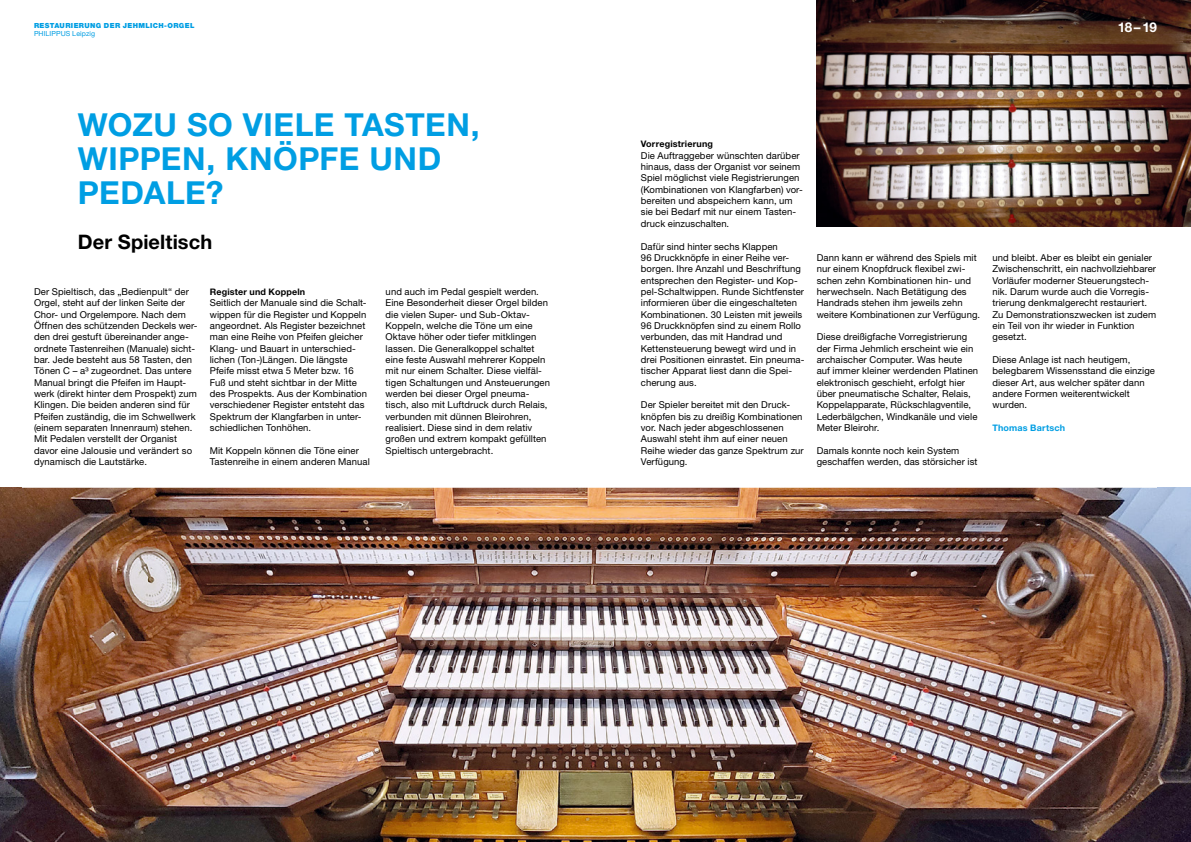
<style>
.page{position:relative;width:1191px;height:842px;background:#fff}
.page>*{position:absolute;margin:0;border:0;box-sizing:border-box;transform-origin:0 0}
.t1{font:700 31.8px/34px "Helvetica Neue LT Std";letter-spacing:.015em;color:#009ee3}
.t2{font:700 20px "Helvetica Neue LT Std";letter-spacing:.005em;color:#000}
.t3{font:700 13.5px "Helvetica Neue LT Std";color:#fff}
.t4{font:9.5px/11.3px "Helvetica Neue LT Std";letter-spacing:.005em;color:#000}
.t5{font:700 9px "Helvetica Neue LT Std";letter-spacing:.02em;color:#000}
.t6{font:700 9px "Helvetica Neue LT Std";letter-spacing:.02em;color:#009ee3}
.t7{font:900 7px "Helvetica Neue LT Std";letter-spacing:.055em;color:#009ee3}
.t8{font:7px "Helvetica Neue LT Std";letter-spacing:.015em;color:#009ee3}
</style>
<div class="page">
<img style="left:0;top:488px;width:1191px;height:354px">
<img style="left:816px;top:0;width:375px;height:227px">
<p class="t7" style="left:34px;top:21px;width:162px">RESTAURIERUNG DER JEHMLICH-ORGEL</p>
<p class="t8" style="left:34px;top:30px;width:63px">PHILIPPUS Leipzig</p>
<h1 class="t1" style="left:78px;top:107px;width:403px">WOZU SO VIELE TASTEN,<br>WIPPEN, KNÖPFE UND<br>PEDALE?</h1>
<h2 class="t2" style="left:78px;top:230px;width:136px">Der Spieltisch</h2>
<p class="t4" style="left:34px;top:286px;width:165px">Der Spieltisch, das „Bedienpult“ der Orgel, steht auf der linken Seite der Chor- und Orgelempore. Nach dem Öffnen des schützenden Deckels wer&shy;den drei gestuft übereinander ange&shy;ordnete Tastenreihen (Manuale) sicht&shy;bar. Jede besteht aus 58 Tasten, den Tönen C – a³ zugeordnet. Das untere Manual bringt die Pfeifen im Haupt&shy;werk (direkt hinter dem Prospekt) zum Klingen. Die beiden anderen sind für Pfeifen zuständig, die im Schwellwerk (einem separaten Innenraum) stehen.<br>Mit Pedalen verstellt der Organist davor eine Jalousie und verändert so dynamisch die Lautstärke.</p>
<p class="t5" style="left:210px;top:286px;width:97px">Register und Koppeln</p>
<p class="t4" style="left:386px;top:286px;width:166px">und auch im Pedal gespielt werden.<br>Eine Besonderheit dieser Orgel bilden die vielen Super- und Sub-Oktav-Koppeln, welche die Töne um eine Oktave höher oder tiefer mitklingen lassen. Die Generalkoppel schaltet eine feste Auswahl mehrerer Koppeln mit nur einem Schalter. Diese vielfäl&shy;tigen Schaltungen und Ansteuerungen werden bei dieser Orgel pneuma&shy;tisch, also mit Luftdruck durch Relais, verbunden mit dünnen Bleirohren, realisiert. Diese sind in dem relativ großen und extrem kompakt gefüllten Spieltisch untergebracht.</p>
<p class="t4" style="left:210px;top:297px;width:159px">Seitlich der Manuale sind die Schalt&shy;wippen für die Register und Koppeln angeordnet. Als Register bezeichnet man eine Reihe von Pfeifen gleicher Klang- und Bauart in unterschied&shy;lichen (Ton-)Längen. Die längste Pfeife misst etwa 5 Meter bzw. 16<br>Fuß und steht sichtbar in der Mitte des Prospekts. Aus der Kombination verschiedener Register entsteht das Spektrum der Klangfarben in unter&shy;schiedlichen Tonhöhen.</p>
<p class="t4" style="left:210px;top:444px;width:161px">Mit Koppeln können die Töne einer<br>Tastenreihe in einem anderen Manual</p>
<h3 class="t3" style="left:1117px;top:19px;width:41px">18–19</h3>
<p class="t5" style="left:641px;top:139px;width:74px">Vorregistrierung</p>
<p class="t4" style="left:641px;top:150px;width:163px">Die Auftraggeber wünschten darüber hinaus, dass der Organist vor seinem Spiel möglichst viele Registrierungen (Kombinationen von Klangfarben) vor&shy;bereiten und abspeichern kann, um sie bei Bedarf mit nur einem Tasten&shy;druck einzuschalten.</p>
<p class="t4" style="left:641px;top:240px;width:165px">Dafür sind hinter sechs Klappen<br>96 Druckknöpfe in einer Reihe ver&shy;borgen. Ihre Anzahl und Beschriftung entsprechen den Register- und Kop&shy;pel-Schaltwippen. Runde Sichtfenster informieren über die eingeschalteten Kombinationen. 30 Leisten mit jeweils 96 Druckknöpfen sind zu einem Rollo verbunden, das mit Handrad und Kettensteuerung bewegt wird und in drei Positionen einrastet. Ein pneuma&shy;tischer Apparat liest dann die Spei&shy;cherung aus.</p>
<p class="t4" style="left:641px;top:399px;width:164px">Der Spieler bereitet mit den Druck&shy;knöpfen bis zu dreißig Kombinationen vor. Nach jeder abgeschlossenen<br>Auswahl steht ihm auf einer neuen<br>Reihe wieder das ganze Spektrum zur<br>Verfügung.</p>
<p class="t4" style="left:816px;top:252px;width:165px">Dann kann er während des Spiels mit nur einem Knopfdruck flexibel zwi&shy;schen zehn Kombinationen hin- und herwechseln. Nach Betätigung des Handrads stehen ihm jeweils zehn weitere Kombinationen zur Verfügung.</p>
<p class="t4" style="left:816px;top:331px;width:163px">Diese dreißigfache Vorregistrierung der Firma Jehmlich erscheint wie ein archaischer Computer. Was heute<br>auf immer kleiner werdenden Platinen elektronisch geschieht, erfolgt hier über pneumatische Schalter, Relais, Koppelapparate, Rückschlagventile, Lederbälgchen, Windkanäle und viele Meter Bleirohr.</p>
<p class="t4" style="left:816px;top:445px;width:162px">Damals konnte noch kein System geschaffen werden, das störsicher ist</p>
<p class="t4" style="left:992px;top:252px;width:165px">und bleibt. Aber es bleibt ein genialer Zwischenschritt, ein nachvollziehbarer Vorläufer moderner Steuerungstech&shy;nik. Darum wurde auch die Vorregis&shy;trierung denkmalgerecht restauriert.<br>Zu Demonstrationszwecken ist zudem ein Teil von ihr wieder in Funktion gesetzt.</p>
<p class="t4" style="left:992px;top:354px;width:164px">Diese Anlage ist nach heutigem, belegbarem Wissensstand die einzige dieser Art, aus welcher später dann andere Formen weiterentwickelt wurden.</p>
<p class="t6" style="left:992px;top:422px;width:74px">Thomas Bartsch</p>
</div>
